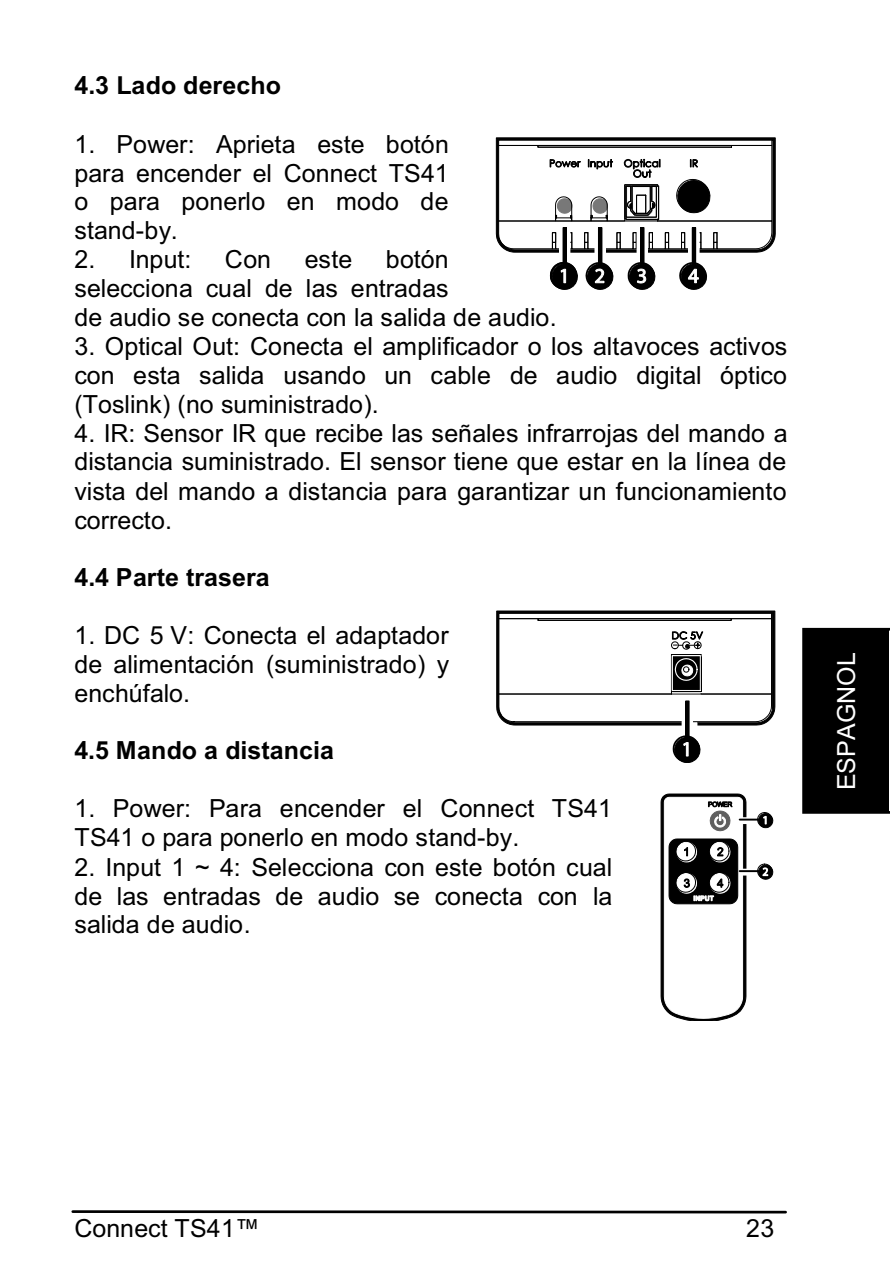
<style>
.page{position:relative;width:893px;height:1263px;background:#fff}
.page>*{position:absolute;margin:0;border:0;box-sizing:border-box;transform-origin:0 0}
.t1{font:25.05px/29px "Arial";color:#000;text-align:justify}
.t2{font:700 25.05px "Arial";letter-spacing:.005em;color:#000}
.t3{font:25.05px "Arial";color:#fff}
.s1{font-style:inherit}
</style>
<div class="page">
<svg style="left:71px;top:1210px;width:716px;height:4px;background:#535353"></svg>
<div style="left:802px;top:628px;width:87px;height:186px;background:#000"></div>
<svg style="left:496px;top:138px;width:279px;height:114px"></svg>
<svg style="left:561px;top:229px;width:7px;height:32px"></svg>
<div style="left:563px;top:227px;width:4px;height:50px;border:1px solid #000"></div>
<svg style="left:597px;top:229px;width:6px;height:32px"></svg>
<div style="left:598px;top:227px;width:4px;height:50px;border:1px solid #000"></div>
<svg style="left:549px;top:261px;width:65px;height:29px"></svg>
<svg style="left:639px;top:229px;width:6px;height:32px"></svg>
<div style="left:640px;top:227px;width:4px;height:50px;border:1px solid #000"></div>
<svg style="left:627px;top:261px;width:29px;height:29px"></svg>
<svg style="left:690px;top:229px;width:7px;height:32px"></svg>
<div style="left:692px;top:227px;width:4px;height:50px;border:1px solid #000"></div>
<svg style="left:679px;top:261px;width:28px;height:29px"></svg>
<svg style="left:496px;top:611px;width:279px;height:114px"></svg>
<svg style="left:684px;top:703px;width:7px;height:31px"></svg>
<div style="left:685px;top:701px;width:4px;height:49px;border:1px solid #000"></div>
<svg style="left:672px;top:734px;width:29px;height:29px"></svg>
<svg style="left:661px;top:794px;width:85px;height:227px"></svg>
<div style="left:741px;top:818px;width:32px;height:6px;background:#fff"></div>
<div style="left:740px;top:818px;width:33px;height:6px;border:1px solid #fff"></div>
<hr style="left:740px;top:819px;width:32px;height:2px;background:#000">
<svg style="left:756px;top:812px;width:18px;height:16px"></svg>
<div style="left:741px;top:869px;width:32px;height:6px;background:#e4e4e4"></div>
<div style="left:740px;top:869px;width:33px;height:6px;border:1px solid #fff"></div>
<hr style="left:740px;top:870px;width:32px;height:2px;background:#000">
<svg style="left:756px;top:863px;width:18px;height:17px"></svg>
<p class="t2" style="left:75px;top:71px;width:208px">4.3 Lado derecho</p>
<p class="t1" style="left:75px;top:130px;width:376px">1. Power: Aprieta este botón para encender el Connect TS41 o para ponerlo en modo de stand-by.</p>
<p class="t1" style="left:75px;top:245px;width:118px">2. Input:</p>
<p class="t1" style="left:225px;top:245px;width:48px">Con</p>
<p class="t1" style="left:305px;top:245px;width:49px">este</p>
<p class="t1" style="left:75px;top:245px;width:484px;text-align:left;text-indent:311px">botón selecciona cual de las entradas<br>de audio se conecta con la salida de audio.</p>
<p class="t1" style="left:75px;top:332px;width:714px">3. Optical Out: Conecta el amplificador o los altavoces activos con esta salida usando un cable de audio digital óptico (Toslink) (no suministrado).</p>
<p class="t1" style="left:75px;top:418px;width:714px">4. IR: Sensor IR que recibe las señales infrarrojas del mando a distancia suministrado. El sensor tiene que estar en la línea de vista del mando a distancia para garantizar un funcionamiento correcto.</p>
<p class="t2" style="left:75px;top:563px;width:197px">4.4 Parte trasera</p>
<p class="t1" style="left:75px;top:621px;width:376px">1. DC 5 V: Conecta el adaptador de alimentación (suministrado) y enchúfalo.</p>
<p class="t2" style="left:75px;top:736px;width:261px">4.5 Mando a distancia</p>
<p class="t1" style="left:75px;top:794px;width:539px">1. Power: Para encender el Connect TS41<br>TS41 o para ponerlo en modo stand-by.</p>
<p class="t1" style="left:75px;top:853px;width:539px">2. Input 1 ~ 4: Selecciona con este botón cual de las entradas de audio se conecta con la salida de audio.</p>
<p class="t3" style="left:833px;top:790px;width:139px;rotate:-90deg">ESPAGNOL</p>
<p class="t1" style="left:75px;top:1214px;width:187px">Connect TS41<span class="s1">™</span></p>
<p class="t1" style="left:746px;top:1214px;width:30px">23</p>
</div>
